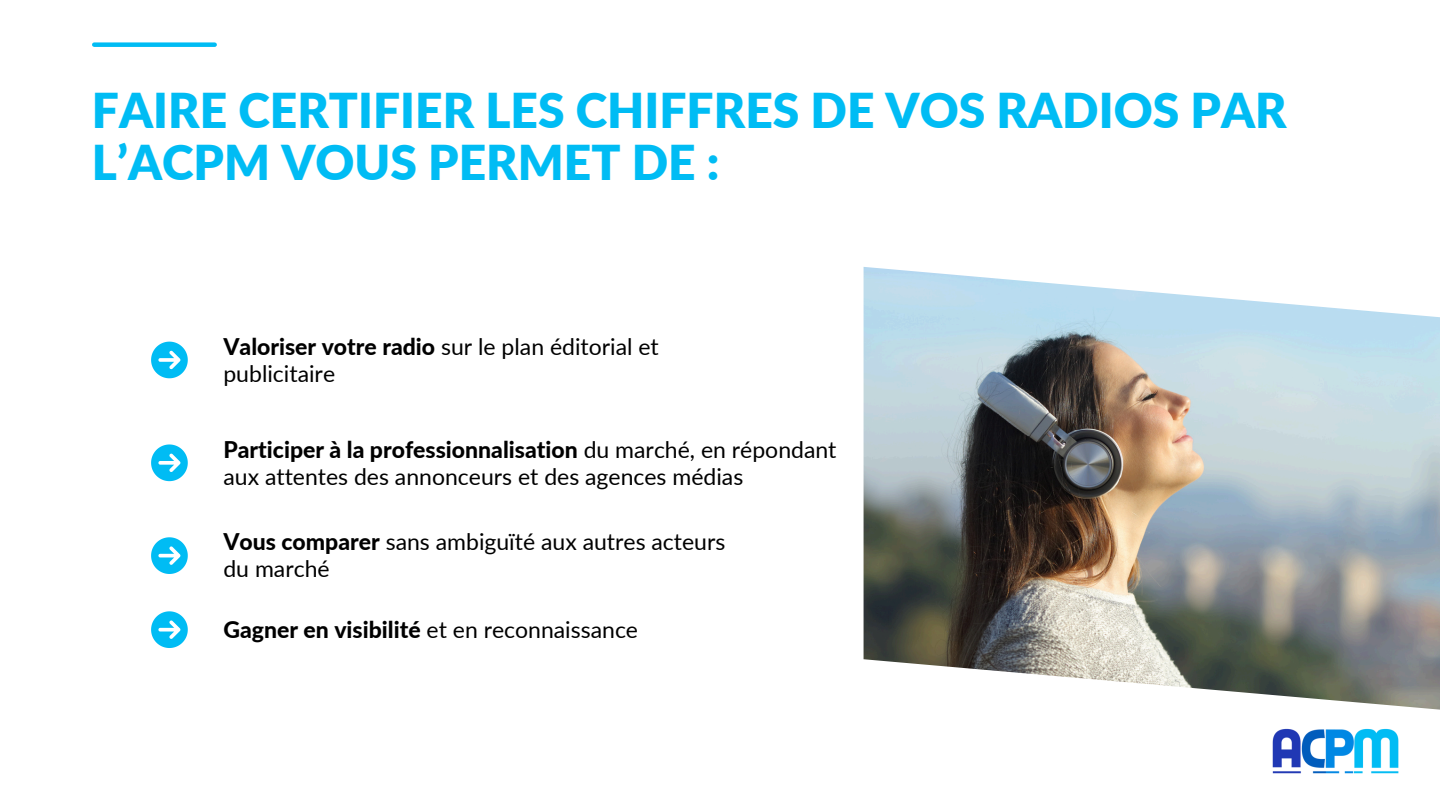
<style>
.page{position:relative;width:1440px;height:810px;background:#fff}
.page>*{position:absolute;margin:0;border:0;box-sizing:border-box;transform-origin:0 0}
.t1{font:900 48px/51.8px "Lato";color:#00bcf4}
.t2{font:23px/27px "Lato";color:#000}
.t3{font:800 23px "Lato";color:#000}
.s1{font-weight:800}
.s2{font-weight:400}
</style>
<div class="page">
<img style="left:1272px;top:728px;width:127px;height:46px">
<div style="left:94px;top:42px;width:121px;height:5px;background:#00bcf4"></div>
<svg style="left:151px;top:342px;width:37px;height:36px"></svg>
<svg style="left:151px;top:444px;width:37px;height:37px"></svg>
<svg style="left:151px;top:537px;width:37px;height:37px"></svg>
<svg style="left:151px;top:611px;width:37px;height:37px"></svg>
<img style="left:864px;top:267px;width:576px;height:443px">
<p class="t1" style="left:92px;top:84px;width:1196px">FAIRE CERTIFIER LES CHIFFRES DE VOS RADIOS PAR<br>L’ACPM VOUS PERMET DE :</p>
<p class="t2" style="left:223px;top:332px;width:437px"><span class="s1">Valoriser votre radio</span> sur le plan éditorial et publicitaire</p>
<p class="t2" style="left:223px;top:435px;width:615px"><span class="s1">Participer à la professionnalisation</span> du marché, en répondant aux attentes des annonceurs et des agences médias</p>
<p class="t2" style="left:223px;top:528px;width:504px"><span class="s1">Vous comparer</span> sans ambiguïté aux autres acteurs du marché</p>
<p class="t3" style="left:223px;top:615px;width:416px">Gagner en visibilité <span class="s2">et en reconnaissance</span></p>
</div>
